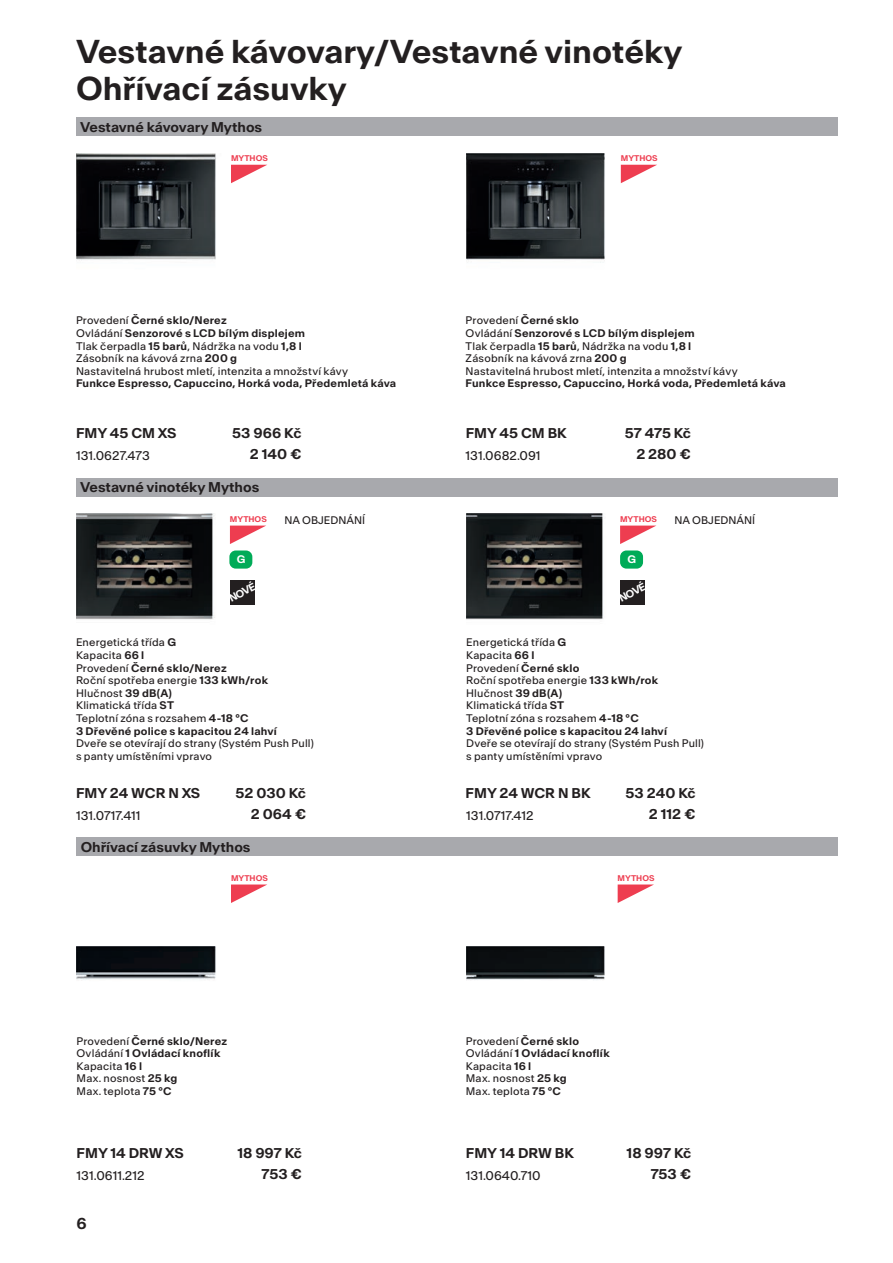
<style>
.page{position:relative;width:893px;height:1263px;background:#fff}
.page>*{position:absolute;margin:0;border:0;box-sizing:border-box;transform-origin:0 0}
.t1{font:600 31.5px/37.8px "Antarctica";color:#231f20}
.t2{font:600 15px "Antarctica";color:#231f20}
.t3{font:600 13.5px/21px "Antarctica";color:#231f20;text-align:right}
.t4{font:12px "Antarctica";color:#231f20}
.t5{font:10.5px/12.6px "Antarctica";letter-spacing:.015em;color:#231f20}
.t6{font:600 10.5px "Antarctica";letter-spacing:.02em;color:#231f20}
.t7{font:600 10.35px "Antarctica";color:#fff}
.t8{font:600 10.05px "Antarctica";color:#fff}
.t9{font:600 7.8px "Antarctica";color:#ee3d50}
.s1{font-weight:600}
</style>
<div class="page">
<div style="left:76px;top:118px;width:762px;height:18px;background:#a8a9ad"></div>
<div style="left:76px;top:478px;width:762px;height:18px;background:#a8a9ad"></div>
<img style="left:76px;top:153px;width:140px;height:107px">
<img style="left:76px;top:514px;width:139px;height:106px">
<img style="left:467px;top:514px;width:136px;height:106px">
<img style="left:466px;top:153px;width:139px;height:110px">
<div style="left:77px;top:838px;width:761px;height:18px;background:#a8a9ad"></div>
<img style="left:77px;top:946px;width:139px;height:34px">
<img style="left:466px;top:946px;width:139px;height:34px">
<div style="left:230px;top:580px;width:25px;height:25px;background:#231f20"></div>
<div style="left:620px;top:580px;width:25px;height:25px;background:#231f20"></div>
<svg style="left:231px;top:165px;width:36px;height:18px"></svg>
<svg style="left:230px;top:526px;width:36px;height:18px"></svg>
<svg style="left:620px;top:526px;width:36px;height:18px"></svg>
<svg style="left:231px;top:884px;width:36px;height:19px"></svg>
<svg style="left:621px;top:165px;width:36px;height:18px"></svg>
<svg style="left:618px;top:884px;width:36px;height:19px"></svg>
<div style="left:229px;top:550px;width:23px;height:19px;background:#00ab58;border-radius:6px"></div>
<div style="left:620px;top:550px;width:23px;height:19px;background:#00ab58;border-radius:6px"></div>
<h1 class="t1" style="left:76px;top:35px;width:608px">Vestavné kávovary/Vestavné vinotéky<br>Ohřívací zásuvky</h1>
<p class="t3" style="left:80px;top:117px;width:183px">Vestavné kávovary Mythos</p>
<p class="t9" style="left:231px;top:155px;width:38px">MYTHOS</p>
<p class="t5" style="left:76px;top:315px;width:274px">Provedení <span class="s1">Černé sklo/Nerez<br></span>Ovládání <span class="s1">Senzorové s LCD bílým displejem<br></span>Tlak čerpadla <span class="s1">15 barů</span>, Nádržka na vodu <span class="s1">1,8 l </span>Zásobník na kávová zrna <span class="s1">200 g<br></span>Nastavitelná hrubost mletí, intenzita a množství kávy</p>
<p class="t6" style="left:76px;top:380px;width:322px">Funkce Espresso, Capuccino, Horká voda, Předemletá káva</p>
<p class="t9" style="left:621px;top:155px;width:38px">MYTHOS</p>
<p class="t5" style="left:466px;top:315px;width:274px">Provedení <span class="s1">Černé sklo<br></span>Ovládání <span class="s1">Senzorové s LCD bílým displejem<br></span>Tlak čerpadla <span class="s1">15 barů</span>, Nádržka na vodu <span class="s1">1,8 l </span>Zásobník na kávová zrna <span class="s1">200 g<br></span>Nastavitelná hrubost mletí, intenzita a množství kávy</p>
<p class="t6" style="left:466px;top:380px;width:322px">Funkce Espresso, Capuccino, Horká voda, Předemletá káva</p>
<p class="t3" style="left:76px;top:423px;width:102px">FMY 45 CM XS</p>
<p class="t3" style="left:232px;top:423px;width:71px">53 966 Kč<br>2 140 €</p>
<p class="t3" style="left:466px;top:423px;width:103px">FMY 45 CM BK</p>
<p class="t3" style="left:625px;top:423px;width:68px">57 475 Kč</p>
<p class="t4" style="left:76px;top:451px;width:75px">131.0627.473</p>
<p class="t3" style="left:636px;top:444px;width:56px">2 280 €</p>
<p class="t4" style="left:466px;top:451px;width:76px">131.0682.091</p>
<p class="t3" style="left:80px;top:478px;width:181px">Vestavné vinotéky Mythos</p>
<p class="t5" style="left:284px;top:515px;width:82px">NA OBJEDNÁNÍ</p>
<p class="t5" style="left:675px;top:515px;width:82px">NA OBJEDNÁNÍ</p>
<p class="t9" style="left:230px;top:516px;width:38px">MYTHOS</p>
<p class="t9" style="left:620px;top:516px;width:38px">MYTHOS</p>
<p class="t7" style="left:237px;top:556px;width:10px">G</p>
<p class="t7" style="left:627px;top:556px;width:10px">G</p>
<p class="t8" style="left:228px;top:595px;width:30px;rotate:-27deg">NOVÉ</p>
<p class="t8" style="left:618px;top:595px;width:30px;rotate:-27deg">NOVÉ</p>
<p class="t5" style="left:76px;top:637px;width:202px">Energetická třída <span class="s1">G<br></span>Kapacita <span class="s1">66 l<br></span>Provedení <span class="s1">Černé sklo/Nerez<br></span>Roční spotřeba energie <span class="s1">133 kWh/rok<br></span>Hlučnost <span class="s1">39 dB(A)<br></span>Klimatická třída <span class="s1">ST<br></span>Teplotní zóna s rozsahem <span class="s1">4-18 °C<br>3 Dřevěné police s kapacitou 24 lahví</span></p>
<p class="t5" style="left:76px;top:738px;width:239px">Dveře se otevírají do strany (Systém Push Pull) s panty umístěními vpravo</p>
<p class="t5" style="left:466px;top:637px;width:202px">Energetická třída <span class="s1">G<br></span>Kapacita <span class="s1">66 l<br></span>Provedení <span class="s1">Černé sklo<br></span>Roční spotřeba energie <span class="s1">133 kWh/rok<br></span>Hlučnost <span class="s1">39 dB(A)<br></span>Klimatická třída <span class="s1">ST<br></span>Teplotní zóna s rozsahem <span class="s1">4-18 °C<br>3 Dřevěné police s kapacitou 24 lahví</span></p>
<p class="t5" style="left:466px;top:738px;width:239px">Dveře se otevírají do strany (Systém Push Pull) s panty umístěními vpravo</p>
<p class="t3" style="left:76px;top:784px;width:126px">FMY 24 WCR N XS</p>
<p class="t3" style="left:236px;top:784px;width:72px">52 030 Kč<br>2 064 €</p>
<p class="t3" style="left:466px;top:784px;width:126px">FMY 24 WCR N BK</p>
<p class="t3" style="left:626px;top:784px;width:72px">53 240 Kč<br>2 112 €</p>
<p class="t4" style="left:76px;top:810px;width:66px">131.0717.411</p>
<p class="t4" style="left:466px;top:810px;width:69px">131.0717.412</p>
<p class="t3" style="left:81px;top:837px;width:171px">Ohřívací zásuvky Mythos</p>
<p class="t9" style="left:231px;top:875px;width:38px">MYTHOS</p>
<p class="t9" style="left:618px;top:875px;width:38px">MYTHOS</p>
<p class="t5" style="left:77px;top:1035px;width:152px">Provedení <span class="s1">Černé sklo/Nerez<br></span>Ovládání <span class="s1">1 Ovládací knoflík<br></span>Kapacita <span class="s1">16 l<br></span>Max. nosnost <span class="s1">25 kg<br></span>Max. teplota <span class="s1">75 °C</span></p>
<p class="t5" style="left:466px;top:1035px;width:146px">Provedení <span class="s1">Černé sklo<br></span>Ovládání <span class="s1">1 Ovládací knoflík<br></span>Kapacita <span class="s1">16 l<br></span>Max. nosnost <span class="s1">25 kg<br></span>Max. teplota <span class="s1">75 °C</span></p>
<p class="t3" style="left:77px;top:1143px;width:109px">FMY 14 DRW XS</p>
<p class="t3" style="left:237px;top:1143px;width:66px">18 997 Kč<br>753 €</p>
<p class="t3" style="left:466px;top:1143px;width:109px">FMY 14 DRW BK</p>
<p class="t3" style="left:627px;top:1143px;width:66px">18 997 Kč</p>
<p class="t4" style="left:77px;top:1171px;width:69px">131.0611.212</p>
<p class="t4" style="left:466px;top:1171px;width:76px">131.0640.710</p>
<p class="t3" style="left:651px;top:1164px;width:42px">753 €</p>
<h2 class="t2" style="left:77px;top:1218px;width:12px">6</h2>
</div>
